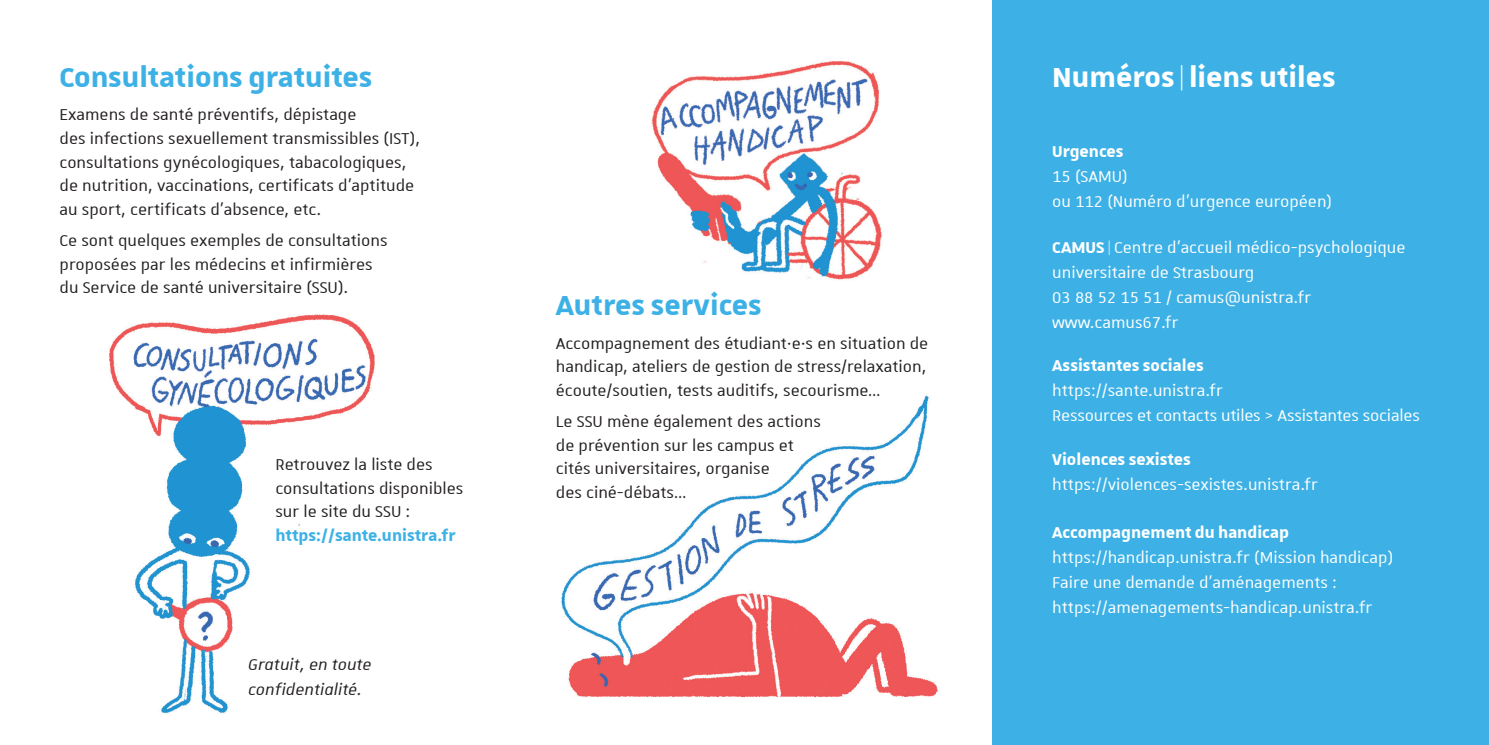
<style>
.page{position:relative;width:1489px;height:745px;background:#fff}
.page>*{position:absolute;margin:0;border:0;box-sizing:border-box;transform-origin:0 0}
.titre1{font:700 36.75px "Unistra A";color:#3db1e5}
.titre1_blanc{font:700 36.75px "Unistra A";color:#fff}
.text{font:21px/23.6px "Unistra A";color:#231f20}
.t1{font:21px/25.2px "Unistra A";color:#fff}
.t2{font:700 21px "Unistra A";color:#fff}
.t3{font:italic 21px/25.2px "Unistra A";color:#231f20}
.s1{font-weight:700;color:#3db1e5}
.s2{font-weight:700}
</style>
<div class="page">
<img style="left:109px;top:314px;width:266px;height:399px">
<img style="left:651px;top:61px;width:231px;height:219px">
<img style="left:561px;top:395px;width:377px;height:303px">
<div style="left:992px;top:0;width:496px;height:744px;background:#3db1e5"></div>
<p class="titre1" style="left:60px;top:56px;width:314px">Consultations gratuites</p>
<p class="text" style="left:60px;top:102px;width:362px">Examens de santé préventifs, dépistage<br>des infections sexuellement transmissibles (IST), consultations gynécologiques, tabacologiques, de nutrition, vaccinations, certificats d’aptitude au sport, certificats d’absence, etc.</p>
<p class="text" style="left:60px;top:228px;width:329px">Ce sont quelques exemples de consultations proposées par les médecins et infirmières du Service de santé universitaire (SSU).</p>
<p class="text" style="left:275px;top:451px;width:189px">Retrouvez la liste des consultations disponibles sur le site du SSU : <span class="s1">https://sante.unistra.fr</span></p>
<p class="t3" style="left:248px;top:650px;width:125px">Gratuit, en toute confidentialité.</p>
<p class="titre1" style="left:556px;top:284px;width:207px">Autres services</p>
<p class="text" style="left:556px;top:330px;width:374px;text-align:justify">Accompagnement des étudiant·e·s en situation de handicap, ateliers de gestion de stress/relaxation, écoute/soutien, tests auditifs, secourisme…</p>
<p class="text" style="left:556px;top:409px;width:266px">Le SSU mène également des actions de prévention sur les campus et cités universitaires, organise<br>des ciné-débats…</p>
<p class="titre1_blanc" style="left:1052px;top:56px;width:285px">Numéros| liens utiles</p>
<p class="t1" style="left:1052px;top:138px;width:281px"><span class="s2">Urgences<br></span>15 (SAMU)<br>ou 112 (Numéro d’urgence européen)</p>
<p class="t1" style="left:1052px;top:234px;width:355px"><span class="s2">CAMUS |</span> Centre d’accueil médico-psychologique universitaire de Strasbourg<br>03 88 52 15 51 / camus@unistra.fr</p>
<p class="t1" style="left:1052px;top:309px;width:128px">www.camus67.fr</p>
<p class="t2" style="left:1052px;top:353px;width:153px">Assistantes sociales</p>
<p class="t1" style="left:1052px;top:377px;width:172px">https://sante.unistra.fr</p>
<p class="t1" style="left:1052px;top:402px;width:369px">Ressources et contacts utiles &gt; Assistantes sociales</p>
<p class="t2" style="left:1052px;top:447px;width:140px">Violences sexistes</p>
<p class="t1" style="left:1052px;top:470px;width:267px">https://violences-sexistes.unistra.fr</p>
<p class="t2" style="left:1052px;top:520px;width:238px">Accompagnement du handicap</p>
<p class="t1" style="left:1052px;top:543px;width:342px">https://handicap.unistra.fr (Mission handicap)</p>
<p class="t1" style="left:1052px;top:569px;width:322px">Faire une demande d’aménagements : https://amenagements-handicap.unistra.fr</p>
</div>
